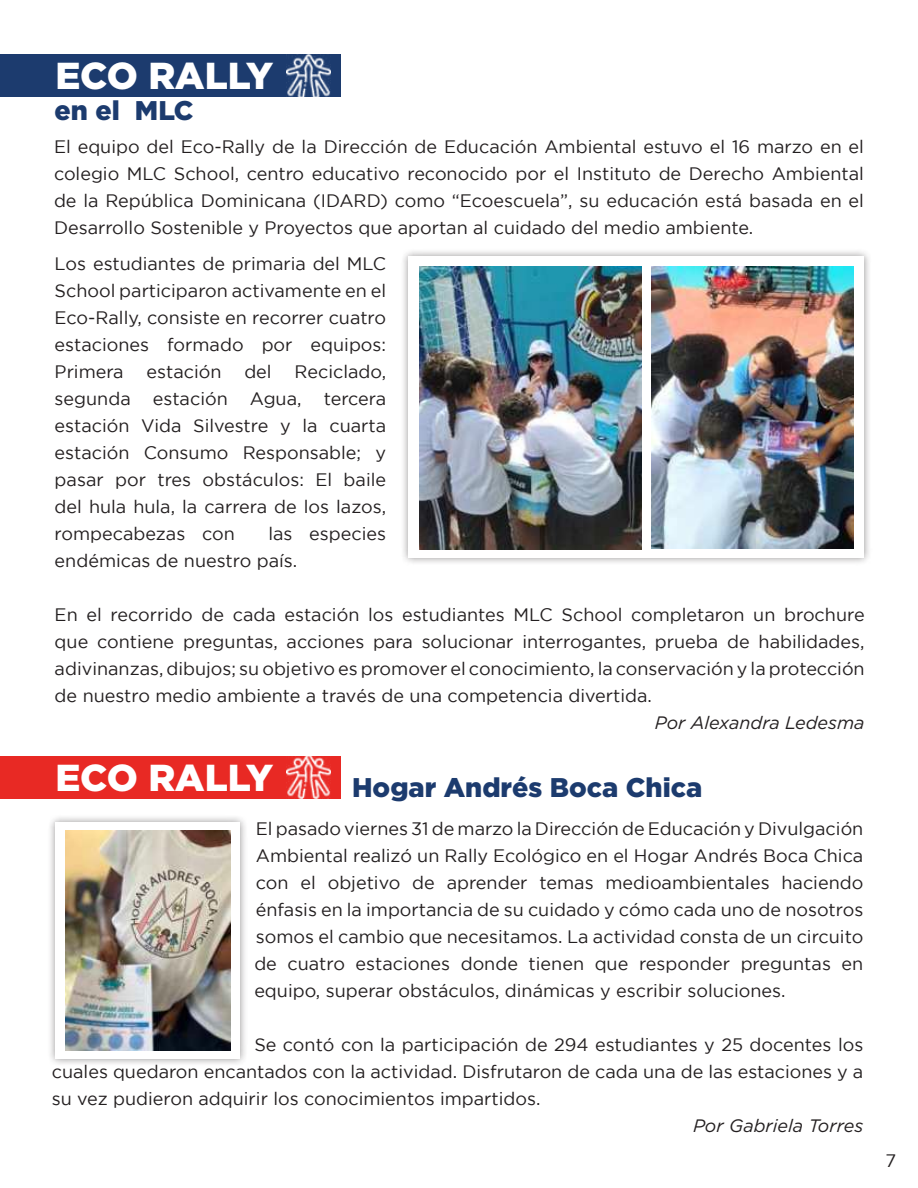
<style>
.page{position:relative;width:918px;height:1188px;background:#fff}
.page>*{position:absolute;margin:0;border:0;box-sizing:border-box;transform-origin:0 0}
.t1{font:900 37.5px "Gotham";letter-spacing:-.01em;color:#fff}
.t2{font:900 27px "Gotham";color:#1c3b6e}
.t3{font:18px/27px "Gotham";color:#231f20;text-align:justify}
.t4{font:italic 18px "Gotham";color:#231f20}
</style>
<div class="page">
<div style="left:0;top:54px;width:340px;height:43px;background:#1c3b6e"></div>
<div style="left:400px;top:248px;width:472px;height:317px;background:#231f20;opacity:.48"></div>
<div style="left:408px;top:256px;width:456px;height:301px;background:#fff"></div>
<img style="left:652px;top:267px;width:201px;height:282px">
<img style="left:419px;top:267px;width:223px;height:282px">
<div style="left:47px;top:814px;width:202px;height:253px;background:#231f20;opacity:.48"></div>
<div style="left:55px;top:822px;width:185px;height:237px;background:#fff"></div>
<img style="left:65px;top:830px;width:165px;height:221px">
<img style="left:287px;top:54px;width:44px;height:43px">
<div style="left:0;top:756px;width:340px;height:43px;background:#e82924"></div>
<img style="left:287px;top:756px;width:44px;height:43px">
<h1 class="t1" style="left:55px;top:54px;width:219px">ECO RALLY</h1>
<h2 class="t2" style="left:55px;top:95px;width:141px">en el MLC</h2>
<p class="t3" style="left:54px;top:134px;width:812px">El equipo del Eco-Rally de la Dirección de Educación Ambiental estuvo el 16 marzo en el colegio MLC School, centro educativo reconocido por el Instituto de Derecho Ambiental de la República Dominicana (IDARD) como “Ecoescuela”, su educación está basada en el Desarrollo Sostenible y Proyectos que aportan al cuidado del medio ambiente.</p>
<p class="t3" style="left:55px;top:250px;width:333px">Los estudiantes de primaria del MLC School participaron activamente en el Eco-Rally, consiste en recorrer cuatro estaciones formado por equipos:<br>Primera</p>
<p class="t3" style="left:147px;top:358px;width:76px">estación</p>
<p class="t3" style="left:244px;top:358px;width:29px">del</p>
<p class="t3" style="left:55px;top:358px;width:333px;text-indent:240px">Reciclado, segunda estación Agua, tercera estación Vida Silvestre y la cuarta estación Consumo Responsable; y pasar por tres obstáculos: El baile del hula hula, la carrera de los lazos, rompecabezas con</p>
<p class="t3" style="left:55px;top:520px;width:333px;text-indent:214px">las especies endémicas de nuestro país.</p>
<p class="t3" style="left:55px;top:601px;width:812px">En el recorrido de cada estación los estudiantes MLC School completaron un brochure que contiene preguntas, acciones para solucionar interrogantes, prueba de habilidades, adivinanzas, dibujos; su objetivo es promover el conocimiento, la conservación y la protección de nuestro medio ambiente a través de una competencia divertida.</p>
<p class="t4" style="left:655px;top:712px;width:211px">Por Alexandra Ledesma</p>
<h1 class="t1" style="left:55px;top:756px;width:219px">ECO RALLY</h1>
<h2 class="t2" style="left:352px;top:772px;width:352px">Hogar Andrés Boca Chica</h2>
<p class="t3" style="left:254px;top:816px;width:611px">El pasado viernes 31 de marzo la Dirección de Educación y Divulgación Ambiental realizó un Rally Ecológico en el Hogar Andrés Boca Chica con el objetivo de aprender temas medioambientales haciendo énfasis en la importancia de su cuidado y cómo cada uno de nosotros somos el cambio que necesitamos. La actividad consta de un circuito de cuatro estaciones donde tienen que responder preguntas en equipo, superar obstáculos, dinámicas y escribir soluciones.</p>
<p class="t3" style="left:52px;top:1032px;width:813px;text-indent:203px">Se contó con la participación de 294 estudiantes y 25 docentes los cuales quedaron encantados con la actividad. Disfrutaron de cada una de las estaciones y a su vez pudieron adquirir los conocimientos impartidos.</p>
<p class="t4" style="left:693px;top:1116px;width:172px">Por Gabriela Torres</p>
<p class="t3" style="left:886px;top:1148px;width:12px">7</p>
</div>
